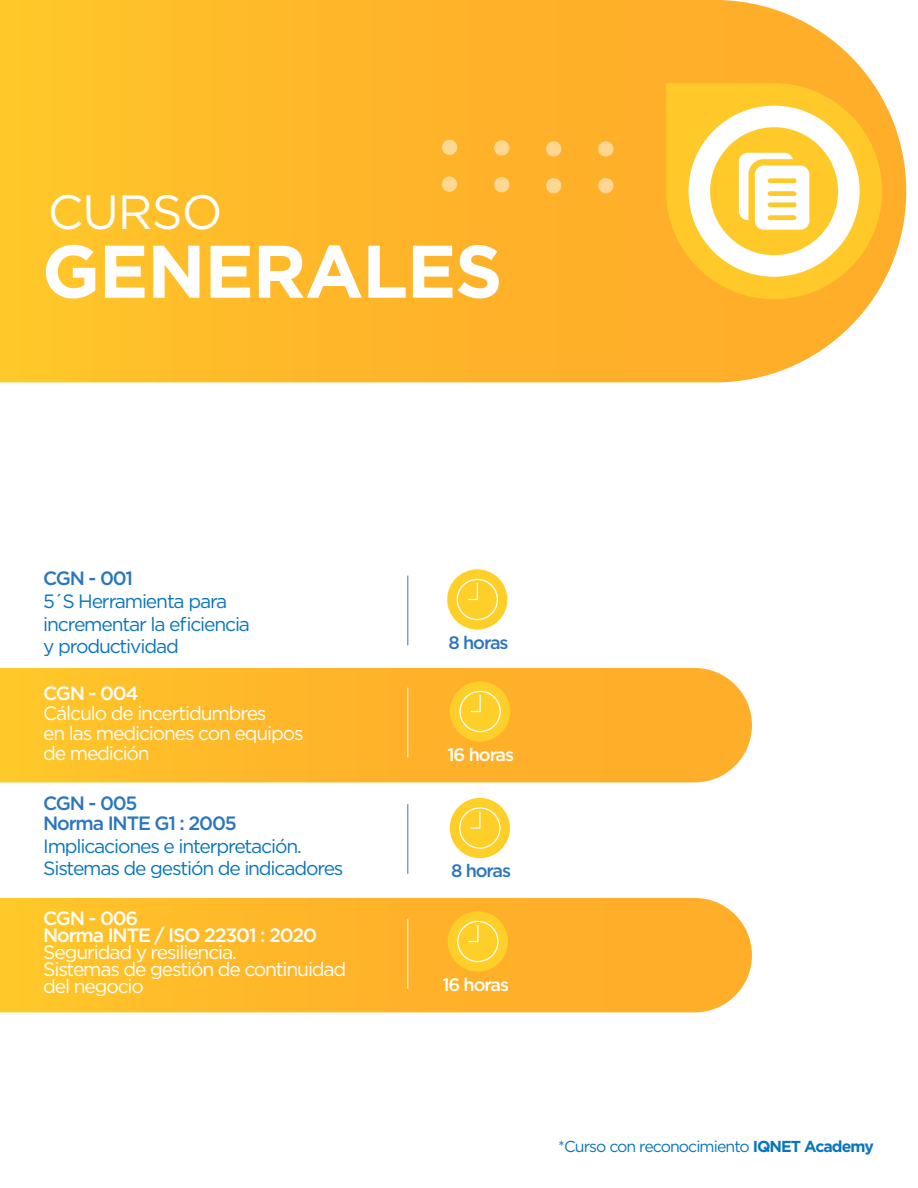
<style>
.page{position:relative;width:918px;height:1188px;background:#fff}
.page>*{position:absolute;margin:0;border:0;box-sizing:border-box;transform-origin:0 0}
.t1{font:700 74.25px "Gotham";letter-spacing:-.02em;color:#fff}
.t2{font:48.15px "Gotham";letter-spacing:-.02em;color:#fff}
.t3{font:19.35px/19.8px "Gotham";letter-spacing:-.06em;color:#fff}
.t4{font:19.35px/22.8px "Gotham";letter-spacing:-.06em;color:#0a76bc}
.t5{font:500 19.35px/16.8px "Gotham";letter-spacing:-.06em;color:#fff}
.t6{font:500 19.35px/19.8px "Gotham";letter-spacing:-.06em;color:#2b76bc}
.t7{font:500 18px "Gotham";letter-spacing:-.06em;color:#fff}
.t8{font:500 18px "Gotham";letter-spacing:-.06em;color:#2b76bc}
.t9{font:15.9px "Gotham";letter-spacing:-.06em;color:#0a76bc}
.s1{font-weight:700}
</style>
<div class="page">
<svg style="left:0;top:668px;width:752px;height:114px;background:#ffb72c"></svg>
<svg style="left:0;top:898px;width:752px;height:114px;background:#ffb72c"></svg>
<svg style="left:0;top:0;width:906px;height:382px;background:#fb3"></svg>
<div style="left:442px;top:140px;width:15px;height:15px;background:#ffd893;border-radius:50%"></div>
<svg style="left:494px;top:140px;width:15px;height:16px"></svg>
<svg style="left:546px;top:141px;width:15px;height:16px"></svg>
<svg style="left:598px;top:141px;width:15px;height:16px"></svg>
<svg style="left:442px;top:176px;width:15px;height:16px"></svg>
<div style="left:494px;top:177px;width:15px;height:15px;background:#ffd893;border-radius:50%"></div>
<div style="left:546px;top:178px;width:15px;height:15px;background:#ffd793;border-radius:50%"></div>
<div style="left:598px;top:178px;width:15px;height:15px;background:#ffd793;border-radius:50%"></div>
<div style="left:447px;top:569px;width:60px;height:61px;background:#ffcf29;border-radius:50%"></div>
<svg style="left:457px;top:579px;width:41px;height:41px"></svg>
<div style="left:450px;top:798px;width:60px;height:60px;background:#ffcf29;border-radius:50%"></div>
<svg style="left:459px;top:807px;width:42px;height:42px"></svg>
<div style="left:448px;top:911px;width:60px;height:61px;background:#ffcf29;border-radius:50%"></div>
<svg style="left:457px;top:921px;width:42px;height:41px"></svg>
<div style="left:450px;top:681px;width:60px;height:61px;background:#ffcf29;border-radius:50%"></div>
<svg style="left:459px;top:691px;width:42px;height:41px"></svg>
<hr style="left:407px;top:576px;width:1px;height:69px;background:#2c77bc">
<hr style="left:407px;top:804px;width:1px;height:70px;background:#2c77bc">
<hr style="left:407px;top:919px;width:1px;height:70px;background:#fff">
<hr style="left:407px;top:688px;width:1px;height:69px;background:#fff">
<svg style="left:864px;top:366px;width:8px;height:5px"></svg>
<svg style="left:666px;top:83px;width:216px;height:216px;background:#ffbf2a"></svg>
<svg style="left:689px;top:106px;width:171px;height:171px"></svg>
<h2 class="t2" style="left:48px;top:181px;width:176px">CURSO</h2>
<h1 class="t1" style="left:42px;top:229px;width:462px">GENERALES</h1>
<p class="t6" style="left:43px;top:568px;width:91px">CGN - 001</p>
<p class="t4" style="left:43px;top:589px;width:208px">5´S Herramienta para incrementar la eficiencia y productividad</p>
<p class="t5" style="left:43px;top:685px;width:97px">CGN - 004</p>
<p class="t3" style="left:43px;top:703px;width:262px">Cálculo de incertidumbres<br>en las mediciones con equipos de medición</p>
<p class="t6" style="left:43px;top:793px;width:195px">CGN - 005<br>Norma INTE G1 : 2005</p>
<p class="t4" style="left:43px;top:834px;width:302px">Implicaciones e interpretación.<br>Sistemas de gestión de indicadores</p>
<p class="t5" style="left:43px;top:910px;width:275px">CGN - 006<br>Norma INTE / ISO 22301 : 2020</p>
<p class="t3" style="left:43px;top:943px;width:305px;line-height:16.8px">Seguridad y resiliencia.<br>Sistemas de gestión de continuidad del negocio</p>
<p class="t8" style="left:448px;top:630px;width:62px">8 horas</p>
<p class="t7" style="left:448px;top:742px;width:68px">16 horas</p>
<p class="t8" style="left:451px;top:859px;width:62px">8 horas</p>
<p class="t7" style="left:442px;top:972px;width:68px">16 horas</p>
<p class="t9" style="left:558px;top:1136px;width:317px">*Curso con reconocimiento <span class="s1">IQNET Academy</span></p>
</div>
